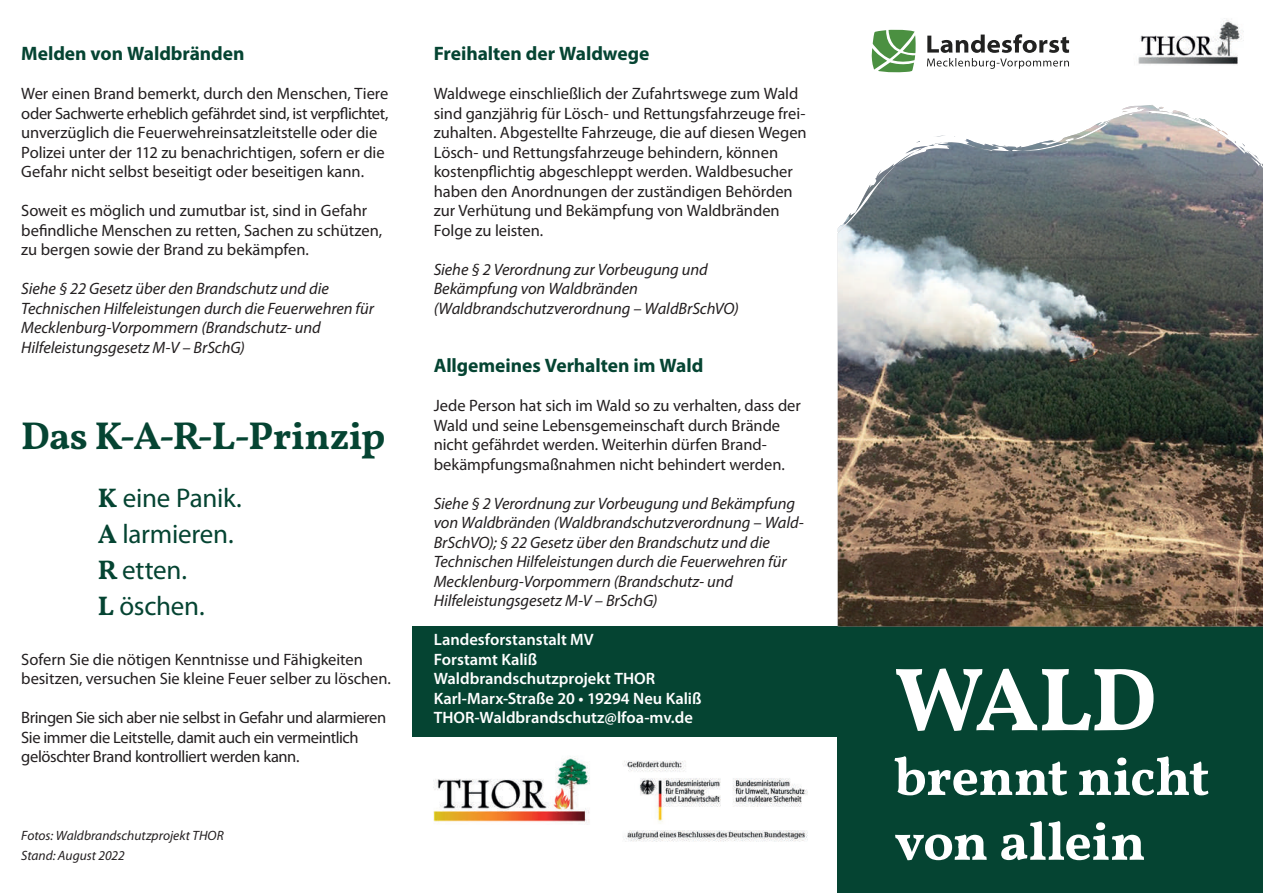
<style>
.page{position:relative;width:1263px;height:893px;background:#fff}
.page>*{position:absolute;margin:0;border:0;box-sizing:border-box;transform-origin:0 0}
.t1{font:700 90px "Vollkorn";color:#fff}
.t2{font:700 54px/64.8px "Vollkorn";letter-spacing:-.01em;color:#fff}
.t3{font:700 39px "Vollkorn";letter-spacing:-.015em;color:#054432}
.t4{font:27px/36px "Myriad Pro";letter-spacing:-.01em;color:#054432}
.t5{font:700 19.5px "Myriad Pro";letter-spacing:-.005em;color:#054432}
.t6{font:16.5px/19.5px "Myriad Pro";letter-spacing:-.005em;color:#231f20}
.t7{font:italic 16.5px/19.5px "Myriad Pro";letter-spacing:-.005em;color:#231f20}
.t8{font:16.5px/19.5px "Myriad Pro";letter-spacing:-.025em;color:#231f20}
.t9{font:600 16.5px/19.5px "Myriad Pro";color:#fff}
.t10{font:italic 13.5px/19.5px "Myriad Pro";color:#231f20}
.s1{font-family:"Vollkorn";font-weight:700}
</style>
<div class="page">
<div style="left:838px;top:626px;width:425px;height:267px;background:#054432"></div>
<div style="left:412px;top:626px;width:426px;height:111px;background:#054432"></div>
<img style="left:838px;top:105px;width:425px;height:521px">
<svg style="left:927px;top:34px;width:142px;height:35px"></svg>
<svg style="left:871px;top:29px;width:45px;height:44px"></svg>
<img style="left:433px;top:756px;width:157px;height:67px">
<img style="left:623px;top:760px;width:185px;height:82px">
<img style="left:1138px;top:20px;width:106px;height:45px">
<p class="t5" style="left:21px;top:41px;width:225px">Melden von Waldbränden</p>
<p class="t6" style="left:21px;top:84px;width:369px">Wer einen Brand bemerkt, durch den Menschen, Tiere oder Sachwerte erheblich gefährdet sind, ist verpflichtet, unverzüglich die Feuerwehreinsatzleitstelle oder die Polizei unter der 112 zu benachrichtigen, sofern er die Gefahr nicht selbst beseitigt oder beseitigen kann.</p>
<p class="t6" style="left:21px;top:201px;width:362px">Soweit es möglich und zumutbar ist, sind in Gefahr befindliche Menschen zu retten, Sachen zu schützen, zu bergen sowie der Brand zu bekämpfen.</p>
<p class="t7" style="left:21px;top:279px;width:354px">Siehe § 22 Gesetz über den Brandschutz und die Technischen Hilfeleistungen durch die Feuerwehren für Mecklenburg-Vorpommern (Brandschutz- und Hilfeleistungsgesetz M-V – BrSchG)</p>
<h3 class="t3" style="left:21px;top:407px;width:366px">Das K-A-R-L-Prinzip</h3>
<h3 class="t4" style="left:98px;top:479px;width:145px"><span class="s1">K</span> eine Panik.<br><span class="s1">A</span> larmieren.<br><span class="s1">R</span> etten.<br><span class="s1">L</span> öschen.</h3>
<p class="t6" style="left:21px;top:649px;width:371px">Sofern Sie die nötigen Kenntnisse und Fähigkeiten besitzen, versuchen Sie kleine Feuer selber zu löschen.</p>
<p class="t8" style="left:21px;top:708px;width:366px">Bringen Sie sich aber nie selbst in Gefahr und alarmieren<br>Sie immer die Leitstelle, damit auch ein vermeintlich gelöschter Brand kontrolliert werden kann.</p>
<p class="t10" style="left:21px;top:826px;width:204px">Fotos: Waldbrandschutzprojekt THOR<br>Stand: August 2022</p>
<p class="t5" style="left:434px;top:41px;width:217px">Freihalten der Waldwege</p>
<p class="t6" style="left:434px;top:84px;width:374px">Waldwege einschließlich der Zufahrtswege zum Wald sind ganzjährig für Lösch- und Rettungsfahrzeuge frei&shy;zuhalten. Abgestellte Fahrzeuge, die auf diesen Wegen Lösch- und Rettungsfahrzeuge behindern, können kostenpflichtig abgeschleppt werden. Waldbesucher haben den Anordnungen der zuständigen Behörden zur Verhütung und Bekämpfung von Waldbränden Folge zu leisten.</p>
<p class="t7" style="left:434px;top:259px;width:307px">Siehe § 2 Verordnung zur Vorbeugung und<br>Bekämpfung von Waldbränden (Waldbrandschutzverordnung – WaldBrSchVO)</p>
<p class="t5" style="left:434px;top:353px;width:271px">Allgemeines Verhalten im Wald</p>
<p class="t6" style="left:434px;top:396px;width:369px">Jede Person hat sich im Wald so zu verhalten, dass der Wald und seine Lebensgemeinschaft durch Brände nicht gefährdet werden. Weiterhin dürfen Brand&shy;bekämpfungsmaßnahmen nicht behindert werden.</p>
<p class="t7" style="left:434px;top:493px;width:371px">Siehe § 2 Verordnung zur Vorbeugung und Bekämpfung von Waldbränden (Waldbrandschutzverordnung – Wald-BrSchVO); § 22 Gesetz über den Brandschutz und die Technischen Hilfeleistungen durch die Feuerwehren für Mecklenburg-Vorpommern (Brandschutz- und Hilfeleistungsgesetz M-V – BrSchG)</p>
<p class="t9" style="left:434px;top:630px;width:269px">Landesforstanstalt MV<br>Forstamt Kaliß<br>Waldbrandschutzprojekt THOR<br>Karl-Marx-Straße 20 • 19294 Neu Kaliß<br>THOR-Waldbrandschutz@lfoa-mv.de</p>
<h1 class="t1" style="left:894px;top:633px;width:264px">WALD</h1>
<h2 class="t2" style="left:894px;top:741px;width:316px">brennt nicht von allein</h2>
</div>
